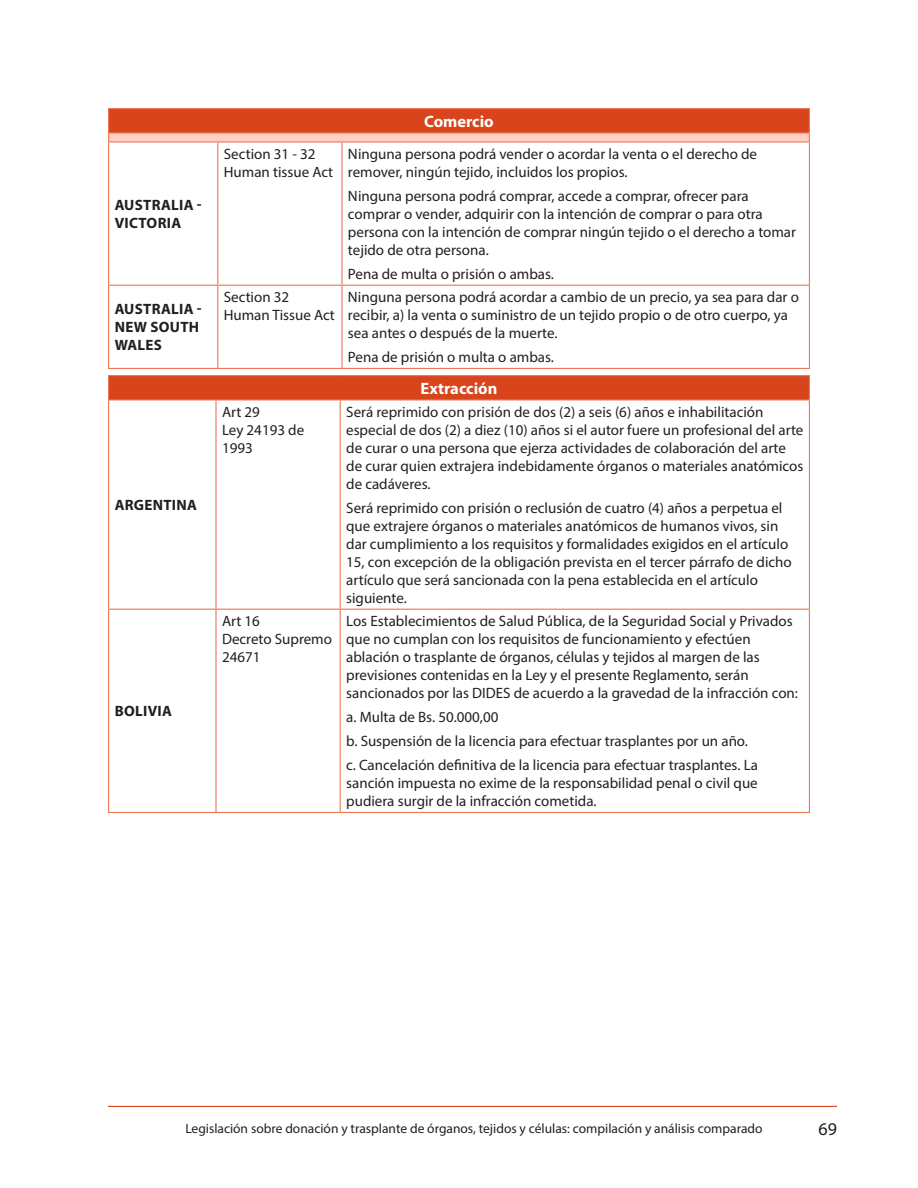
<style>
.page{position:relative;width:918px;height:1188px;background:#fff}
.page>*{position:absolute;margin:0;border:0;box-sizing:border-box;transform-origin:0 0}
.t1{font:18px "Myriad Pro";color:#231f20}
.T_heading_1__ctr_bol{font:700 16.5px "Myriad Pro";color:#fff}
.T_column_3__10_pt_le{font:15px/18px "Myriad Pro";color:#231f20}
.T_column_1__10pt_bol{font:700 15px/18px "Myriad Pro";letter-spacing:.02em;color:#231f20}
.t2{font:13.5px "Myriad Pro";color:#231f20}
</style>
<div class="page">
<hr style="left:108px;top:1106px;width:729px;height:1px;background:#d8441c">
<div style="left:109px;top:109px;width:700px;height:24px;background:#d8441c"></div>
<div style="left:109px;top:133px;width:700px;height:9px;background:#ffd1c4"></div>
<hr style="left:108px;top:108px;width:110px;height:1px;background:#eb7754">
<hr style="left:218px;top:108px;width:124px;height:1px;background:#eb7754">
<hr style="left:342px;top:108px;width:468px;height:1px;background:#eb7754">
<hr style="left:108px;top:132px;width:110px;height:2px;background:#eb7754">
<svg style="left:108px;top:109px;width:1px;height:32px"></svg>
<hr style="left:218px;top:132px;width:124px;height:2px;background:#eb7754">
<hr style="left:342px;top:132px;width:468px;height:2px;background:#eb7754">
<svg style="left:809px;top:109px;width:1px;height:32px"></svg>
<hr style="left:108px;top:141px;width:110px;height:1px;background:#eb7754">
<hr style="left:108px;top:142px;width:1px;height:143px;background:#eb7754">
<hr style="left:218px;top:141px;width:124px;height:1px;background:#eb7754">
<hr style="left:217px;top:142px;width:1px;height:143px;background:#eb7754">
<hr style="left:342px;top:141px;width:468px;height:1px;background:#eb7754">
<hr style="left:341px;top:142px;width:2px;height:143px;background:#eb7754">
<hr style="left:809px;top:142px;width:1px;height:143px;background:#eb7754">
<hr style="left:108px;top:285px;width:110px;height:1px;background:#eb7754">
<hr style="left:108px;top:286px;width:1px;height:82px;background:#eb7754">
<hr style="left:218px;top:285px;width:124px;height:1px;background:#eb7754">
<hr style="left:217px;top:286px;width:1px;height:82px;background:#eb7754">
<hr style="left:342px;top:285px;width:468px;height:1px;background:#eb7754">
<hr style="left:341px;top:286px;width:2px;height:82px;background:#eb7754">
<hr style="left:809px;top:286px;width:1px;height:82px;background:#eb7754">
<hr style="left:108px;top:368px;width:110px;height:1px;background:#eb7754">
<hr style="left:218px;top:368px;width:124px;height:1px;background:#eb7754">
<hr style="left:342px;top:368px;width:468px;height:1px;background:#eb7754">
<div style="left:109px;top:376px;width:700px;height:24px;background:#d8441c"></div>
<hr style="left:108px;top:375px;width:108px;height:1px;background:#eb7754">
<svg style="left:108px;top:376px;width:1px;height:23px"></svg>
<hr style="left:216px;top:375px;width:124px;height:1px;background:#eb7754">
<hr style="left:340px;top:375px;width:470px;height:1px;background:#eb7754">
<svg style="left:809px;top:376px;width:1px;height:23px"></svg>
<hr style="left:108px;top:399px;width:108px;height:1px;background:#eb7754">
<hr style="left:108px;top:400px;width:1px;height:209px;background:#eb7754">
<hr style="left:216px;top:399px;width:124px;height:1px;background:#eb7754">
<hr style="left:215px;top:400px;width:2px;height:209px;background:#eb7754">
<hr style="left:340px;top:399px;width:470px;height:1px;background:#eb7754">
<hr style="left:340px;top:400px;width:1px;height:209px;background:#eb7754">
<hr style="left:809px;top:400px;width:1px;height:209px;background:#eb7754">
<hr style="left:108px;top:609px;width:108px;height:1px;background:#eb7754">
<hr style="left:108px;top:610px;width:1px;height:202px;background:#eb7754">
<hr style="left:216px;top:609px;width:124px;height:1px;background:#eb7754">
<hr style="left:215px;top:610px;width:2px;height:202px;background:#eb7754">
<hr style="left:340px;top:609px;width:470px;height:1px;background:#eb7754">
<hr style="left:340px;top:610px;width:1px;height:202px;background:#eb7754">
<hr style="left:809px;top:610px;width:1px;height:202px;background:#eb7754">
<hr style="left:108px;top:812px;width:108px;height:1px;background:#eb7754">
<hr style="left:216px;top:812px;width:124px;height:1px;background:#eb7754">
<hr style="left:340px;top:812px;width:470px;height:1px;background:#eb7754">
<p class="T_column_1__10pt_bol" style="left:115px;top:196px;width:89px">AUSTRALIA -<br>VICTORIA</p>
<p class="T_column_1__10pt_bol" style="left:115px;top:300px;width:89px">AUSTRALIA -<br>NEW SOUTH<br>WALES</p>
<p class="T_column_1__10pt_bol" style="left:115px;top:496px;width:84px">ARGENTINA</p>
<p class="T_column_1__10pt_bol" style="left:115px;top:702px;width:59px">BOLIVIA</p>
<p class="T_heading_1__ctr_bol" style="left:424px;top:111px;width:71px">Comercio</p>
<p class="T_column_3__10_pt_le" style="left:224px;top:145px;width:111px">Section 31 - 32<br>Human tissue Act</p>
<p class="T_column_3__10_pt_le" style="left:348px;top:145px;width:411px">Ninguna persona podrá vender o acordar la venta o el derecho de remover, ningún tejido, incluidos los propios.</p>
<p class="T_column_3__10_pt_le" style="left:348px;top:187px;width:450px">Ninguna persona podrá comprar, accede a comprar, ofrecer para comprar o vender, adquirir con la intención de comprar o para otra persona con la intención de comprar ningún tejido o el derecho a tomar tejido de otra persona.</p>
<p class="T_column_3__10_pt_le" style="left:348px;top:265px;width:208px">Pena de multa o prisión o ambas.</p>
<p class="T_column_3__10_pt_le" style="left:224px;top:288px;width:113px">Section 32<br>Human Tissue Act</p>
<p class="T_column_3__10_pt_le" style="left:348px;top:288px;width:452px">Ninguna persona podrá acordar a cambio de un precio, ya sea para dar o recibir, a) la venta o suministro de un tejido propio o de otro cuerpo, ya sea antes o después de la muerte.</p>
<p class="T_column_3__10_pt_le" style="left:348px;top:348px;width:208px">Pena de prisión o multa o ambas.</p>
<p class="T_heading_1__ctr_bol" style="left:421px;top:378px;width:78px">Extracción</p>
<p class="T_column_3__10_pt_le" style="left:222px;top:403px;width:84px">Art 29<br>Ley 24193 de<br>1993</p>
<p class="T_column_3__10_pt_le" style="left:346px;top:403px;width:459px">Será reprimido con prisión de dos (2) a seis (6) años e inhabilitación especial de dos (2) a diez (10) años si el autor fuere un profesional del arte de curar o una persona que ejerza actividades de colaboración del arte de curar quien extrajera indebidamente órganos o materiales anatómicos de cadáveres.</p>
<p class="T_column_3__10_pt_le" style="left:346px;top:499px;width:447px">Será reprimido con prisión o reclusión de cuatro (4) años a perpetua el que extrajere órganos o materiales anatómicos de humanos vivos, sin dar cumplimiento a los requisitos y formalidades exigidos en el artículo 15, con excepción de la obligación prevista en el tercer párrafo de dicho artículo que será sancionada con la pena establecida en el artículo siguiente.</p>
<p class="T_column_3__10_pt_le" style="left:222px;top:612px;width:112px">Art 16<br>Decreto Supremo<br>24671</p>
<p class="T_column_3__10_pt_le" style="left:346px;top:612px;width:453px">Los Establecimientos de Salud Pública, de la Seguridad Social y Privados que no cumplan con los requisitos de funcionamiento y efectúen ablación o trasplante de órganos, células y tejidos al margen de las previsiones contenidas en la Ley y el presente Reglamento, serán sancionados por las DIDES de acuerdo a la gravedad de la infracción con:</p>
<p class="T_column_3__10_pt_le" style="left:346px;top:708px;width:154px">a. Multa de Bs. 50.000,00</p>
<p class="T_column_3__10_pt_le" style="left:346px;top:732px;width:403px">b. Suspensión de la licencia para efectuar trasplantes por un año.</p>
<p class="T_column_3__10_pt_le" style="left:346px;top:756px;width:413px;text-align:justify">c. Cancelación definitiva de la licencia para efectuar trasplantes. La sanción impuesta no exime de la responsabilidad penal o civil que pudiera surgir de la infracción cometida.</p>
<p class="t2" style="left:185px;top:1120px;width:579px">Legislación sobre donación y trasplante de órganos, tejidos y células: compilación y análisis comparado</p>
<p class="t1" style="left:819px;top:1117px;width:20px">69</p>
</div>
